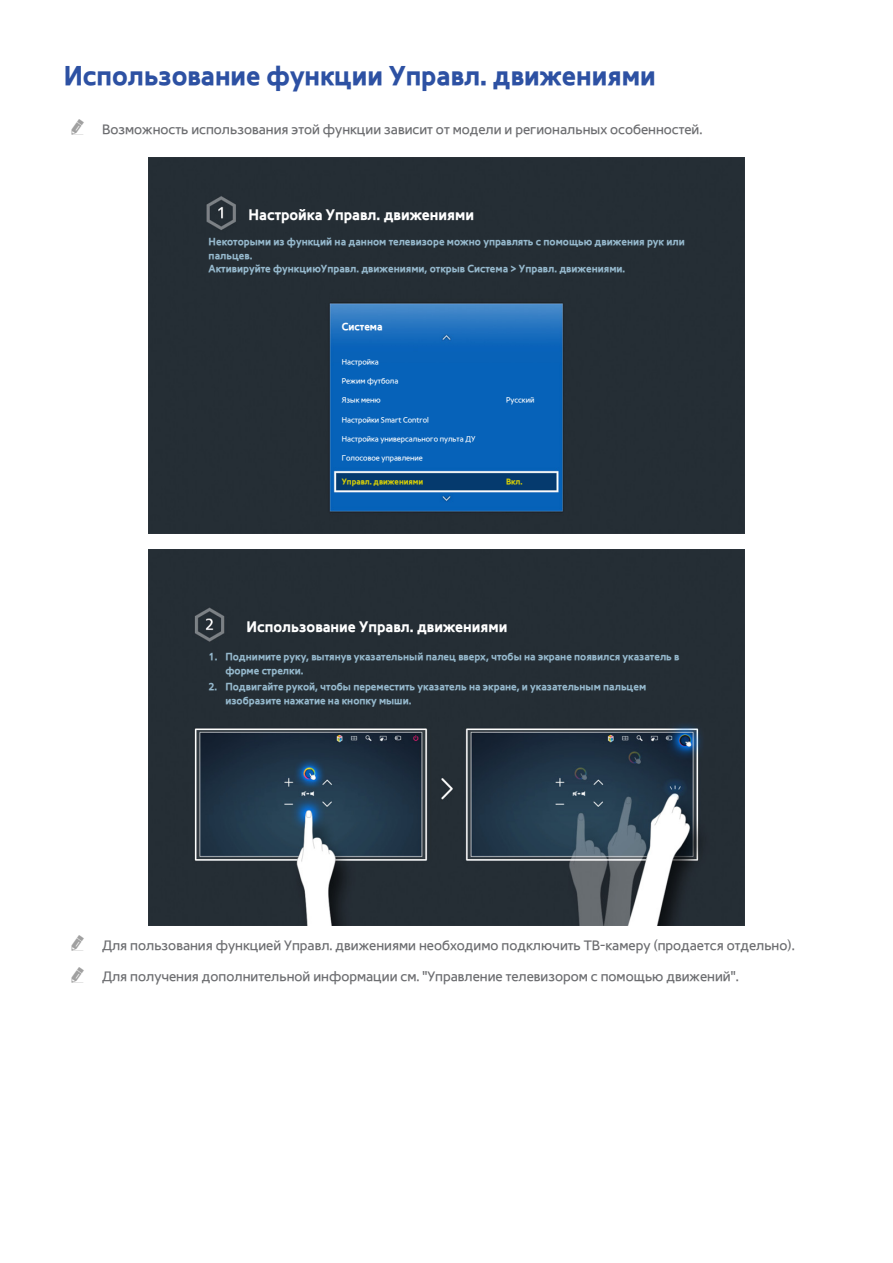
<style>
.page{position:relative;width:893px;height:1263px;background:#fff}
.page>*{position:absolute;margin:0;border:0;box-sizing:border-box;transform-origin:0 0}
.t1{font:27px "Samsung SVD Bold";color:#2d51a3}
.t2{font:15px "Samsung SVD Bold";color:#fff}
.t3{font:13.5px "Samsung SVD Light";color:#6c6d70}
.t4{font:10.5px/14.2px "Samsung SVD Bold";color:#95b8cc}
.t5{font:10.5px "Samsung SVD Bold";color:#fff}
.t6{font:8.25px "Samsung SVD Bold";color:#d8cf05}
.t7{font:7.5px "Samsung SVD Light";color:#fff}
</style>
<div class="page">
<img style="left:149px;top:157px;width:596px;height:376px">
<img style="left:149px;top:549px;width:596px;height:376px">
<h1 class="t1" style="left:64px;top:53px;width:593px">Использование функции Управл. движениями</h1>
<p class="t3" style="left:102px;top:118px;width:602px">Возможность использования этой функции зависит от модели и региональных особенностей.</p>
<h2 class="t2" style="left:249px;top:202px;width:227px">Настройка Управл. движениями</h2>
<p class="t4" style="left:209px;top:234px;width:478px">Некоторыми из функций на данном телевизоре можно управлять с помощью движения рук или пальцев.</p>
<p class="t4" style="left:209px;top:261px;width:418px">Активируйте функциюУправл. движениями, открыв Система &gt; Управл. движениями.</p>
<p class="t5" style="left:342px;top:318px;width:42px">Система</p>
<p class="t7" style="left:342px;top:356px;width:39px">Настройка</p>
<p class="t7" style="left:342px;top:375px;width:58px">Режим футбола</p>
<p class="t7" style="left:342px;top:394px;width:40px">Язык меню</p>
<p class="t7" style="left:506px;top:394px;width:30px">Русский</p>
<p class="t7" style="left:342px;top:414px;width:89px">Настройки Smart Control</p>
<p class="t7" style="left:342px;top:433px;width:135px">Настройка универсального пульта ДУ</p>
<p class="t7" style="left:342px;top:452px;width:83px">Голосовое управление</p>
<p class="t6" style="left:342px;top:475px;width:83px">Управл. движениями</p>
<p class="t6" style="left:506px;top:475px;width:18px">Вкл.</p>
<h2 class="t2" style="left:247px;top:614px;width:262px">Использование Управл. движениями</h2>
<p class="t4" style="left:225px;top:649px;width:455px;text-indent:-17px">1. Поднимите руку, вытянув указательный палец вверх, чтобы на экране появился указатель в форме стрелки.</p>
<p class="t4" style="left:225px;top:679px;width:422px;text-indent:-17px">2. Подвигайте рукой, чтобы переместить указатель на экране, и указательным пальцем изобразите нажатие на кнопку мыши.</p>
<p class="t3" style="left:102px;top:934px;width:694px">Для пользования функцией Управл. движениями необходимо подключить ТВ-камеру (продается отдельно).</p>
<p class="t3" style="left:102px;top:966px;width:638px">Для получения дополнительной информации см. "Управление телевизором с помощью движений".</p>
</div>
